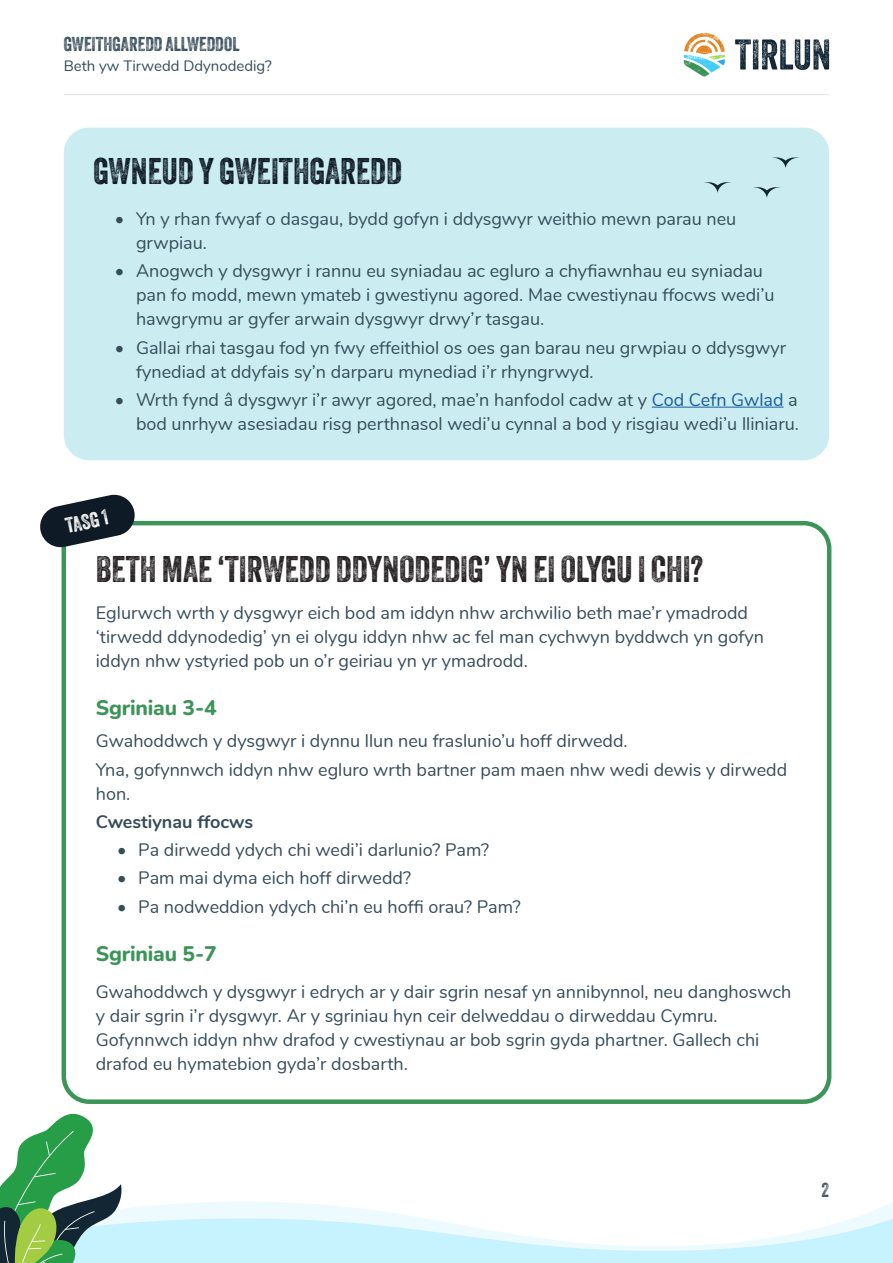
<style>
.page{position:relative;width:893px;height:1263px;background:#fff}
.page>*{position:absolute;margin:0;border:0;box-sizing:border-box;transform-origin:0 0}
.Page_sub_heading{font:36px "Veneer Two";color:#231f20}
.Page_sub_heading-2{font:36px "Veneer Two";color:#0e1a25}
.Page_section_heading{font:800 21px "Nunito";letter-spacing:-.01em;color:#3d9459}
.Key_activity_heading{font:21px "Veneer Two";color:#fff}
.t1{font:19.5px "Veneer Two";color:#374c5a}
.Body_text_-_bullet_list{font:18px/24px "Nunito";color:#374c5a}
.Body_text{font:18px/24px "Nunito";color:#374c5a}
.Body_text-2{font:700 18px "Nunito";color:#374c5a}
.t2{font:15px "Nunito";color:#374c5a}
.s1{color:#175d9e}
</style>
<div class="page">
<svg style="left:735px;top:39px;width:94px;height:31px"></svg>
<svg style="left:684px;top:33px;width:41px;height:44px"></svg>
<hr style="left:64px;top:94px;width:765px;height:1px;background:#e6e7e9">
<div style="left:64px;top:128px;width:765px;height:332px;background:#cbedf1;border-radius:26px"></div>
<hr style="left:652px;top:407px;width:132px;height:1px;background:#175d9e">
<div style="left:62px;top:521px;width:769px;height:583px;border:4px solid #3d9459;border-radius:26px"></div>
<svg style="left:772px;top:157px;width:27px;height:11px"></svg>
<svg style="left:753px;top:187px;width:28px;height:11px"></svg>
<svg style="left:704px;top:182px;width:27px;height:11px"></svg>
<svg style="left:0;top:1113px;width:893px;height:150px"></svg>
<svg style="left:40px;top:494px;width:97px;height:55px"></svg>
<p class="t1" style="left:64px;top:32px;width:177px">GWEITHGAREDD ALLWEDDOL</p>
<p class="t2" style="left:64px;top:54px;width:210px">Beth yw Tirwedd Ddynodedig?</p>
<p class="Page_sub_heading-2" style="left:94px;top:149px;width:310px">GWNEUD Y GWEITHGAREDD</p>
<p class="Body_text_-_bullet_list" style="left:136px;top:206px;width:602px;text-indent:-21px">• Yn y rhan fwyaf o dasgau, bydd gofyn i ddysgwyr weithio mewn parau neu grwpiau.</p>
<p class="Body_text_-_bullet_list" style="left:136px;top:258px;width:640px;text-indent:-21px">• Anogwch y dysgwyr i rannu eu syniadau ac egluro a chyfiawnhau eu syniadau pan fo modd, mewn ymateb i gwestiynu agored. Mae cwestiynau ffocws wedi’u hawgrymu ar gyfer arwain dysgwyr drwy’r tasgau.</p>
<p class="Body_text_-_bullet_list" style="left:136px;top:334px;width:651px;text-indent:-21px">• Gallai rhai tasgau fod yn fwy effeithiol os oes gan barau neu grwpiau o ddysgwyr fynediad at ddyfais sy’n darparu mynediad i’r rhyngrwyd.</p>
<p class="Body_text_-_bullet_list" style="left:115px;top:386px;width:686px;text-align:right">• Wrth fynd â dysgwyr i’r awyr agored, mae’n hanfodol cadw at y <span class="s1">Cod Cefn Gwlad</span> a bod unrhyw asesiadau risg perthnasol wedi’u cynnal a bod y risgiau wedi’u lliniaru.</p>
<p class="Key_activity_heading" style="left:63px;top:513px;width:44px;rotate:-12deg">TASG 1</p>
<p class="Page_sub_heading" style="left:96px;top:547px;width:609px">BETH MAE ‘TIRWEDD DDYNODEDIG’ YN EI OLYGU I CHI?</p>
<p class="Body_text" style="left:96px;top:599px;width:670px">Eglurwch wrth y dysgwyr eich bod am iddyn nhw archwilio beth mae’r ymadrodd ‘tirwedd ddynodedig’ yn ei olygu iddyn nhw ac fel man cychwyn byddwch yn gofyn iddyn nhw ystyried pob un o’r geiriau yn yr ymadrodd.</p>
<p class="Page_section_heading" style="left:96px;top:693px;width:122px">Sgriniau 3-4</p>
<p class="Body_text" style="left:96px;top:728px;width:533px">Gwahoddwch y dysgwyr i dynnu llun neu fraslunio’u hoff dirwedd.</p>
<p class="Body_text" style="left:96px;top:756px;width:693px">Yna, gofynnwch iddyn nhw egluro wrth bartner pam maen nhw wedi dewis y dirwedd hon.</p>
<p class="Body_text-2" style="left:96px;top:808px;width:159px">Cwestiynau ffocws</p>
<p class="Body_text_-_bullet_list" style="left:117px;top:837px;width:374px">• Pa dirwedd ydych chi wedi’i darlunio? Pam?</p>
<p class="Body_text_-_bullet_list" style="left:117px;top:865px;width:295px">• Pam mai dyma eich hoff dirwedd?</p>
<p class="Body_text_-_bullet_list" style="left:117px;top:893px;width:405px">• Pa nodweddion ydych chi’n eu hoffi orau? Pam?</p>
<p class="Page_section_heading" style="left:96px;top:939px;width:122px">Sgriniau 5-7</p>
<p class="Body_text_-_bullet_list" style="left:96px;top:978px;width:697px">Gwahoddwch y dysgwyr i edrych ar y dair sgrin nesaf yn annibynnol, neu danghoswch y dair sgrin i’r dysgwyr. Ar y sgriniau hyn ceir delweddau o dirweddau Cymru.<br>Gofynnwch iddyn nhw drafod y cwestiynau ar bob sgrin gyda phartner. Gallech chi drafod eu hymatebion gyda’r dosbarth.</p>
<p class="t1" style="left:821px;top:1178px;width:9px">2</p>
</div>
